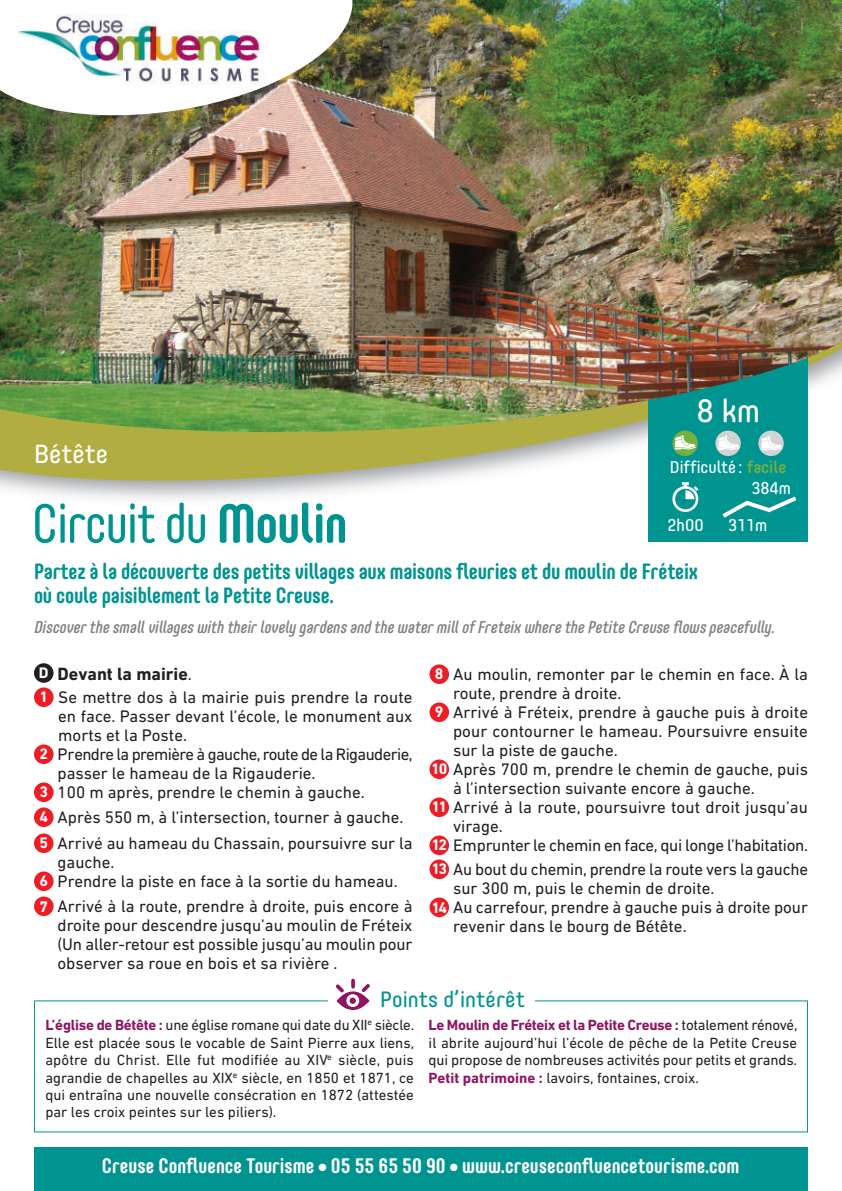
<style>
.page{position:relative;width:842px;height:1191px;background:#fff}
.page>*{position:absolute;margin:0;border:0;box-sizing:border-box;transform-origin:0 0}
.t1{font:condensed 54px "Core Mellow";letter-spacing:-.015em;color:#009490}
.t2{font:32px "Core Mellow";color:#fff}
.t3{font:26px "Core Mellow";color:#fff}
.t4{font:700 condensed 22px/24px "Core Mellow";letter-spacing:-.01em;color:#009490}
.t5{font:22px "Core Mellow";color:#009490}
.t6{font:700 condensed 20.8px "Core Mellow";color:#fff}
.t7{font:700 18px "DIN Next LT Pro";color:#231f20}
.t8{font:17px/19px "DIN Next LT Pro";color:#231f20}
.t9{font:italic 500 condensed 17px "Core Mellow";letter-spacing:-.005em;color:#808285}
.t10{font:17px "DIN Next LT Pro";letter-spacing:-.02em;color:#231f20}
.t11{font:17px "Core Mellow";letter-spacing:-.005em;color:#fff}
.t12{font:700 15.6px/26px "DIN Next LT Pro";color:#fff}
.t13{font:15px/17.4px "DIN Next LT Pro";color:#231f20;text-align:justify}
.s1{font-weight:700}
.s2{font-weight:500;color:#75b042}
.s3{font-weight:400;font-size:17px}
.s4{font-weight:700;font-size:15.6px;color:#fff}
.s5{font-weight:700;color:#8f1564}
</style>
<div class="page">
<div style="left:34px;top:1147px;width:774px;height:44px;background:#009490"></div>
<svg style="left:0;top:432px;width:649px;height:67px"></svg>
<div style="left:649px;top:341px;width:159px;height:200px;background:#009490"></div>
<div style="left:34px;top:687px;width:20px;height:20px;background:#ee1c25;border-radius:50%"></div>
<div style="left:34px;top:782px;width:20px;height:20px;background:#ee1c25;border-radius:50%"></div>
<div style="left:34px;top:744px;width:20px;height:20px;background:#ee1c25;border-radius:50%"></div>
<div style="left:34px;top:807px;width:20px;height:20px;background:#ee1c25;border-radius:50%"></div>
<div style="left:34px;top:833px;width:20px;height:20px;background:#ee1c25;border-radius:50%"></div>
<div style="left:34px;top:871px;width:20px;height:20px;background:#ee1c25;border-radius:50%"></div>
<div style="left:429px;top:664px;width:20px;height:20px;background:#ee1c25;border-radius:50%"></div>
<div style="left:34px;top:896px;width:20px;height:20px;background:#ee1c25;border-radius:50%"></div>
<div style="left:429px;top:702px;width:20px;height:20px;background:#ee1c25;border-radius:50%"></div>
<div style="left:429px;top:759px;width:20px;height:20px;background:#ee1c25;border-radius:50%"></div>
<div style="left:429px;top:797px;width:20px;height:20px;background:#ee1c25;border-radius:50%"></div>
<div style="left:34px;top:663px;width:20px;height:20px;background:#231f20;border-radius:50%"></div>
<div style="left:429px;top:835px;width:20px;height:20px;background:#ee1c25;border-radius:50%"></div>
<div style="left:429px;top:859px;width:20px;height:20px;background:#ee1c25;border-radius:50%"></div>
<div style="left:429px;top:897px;width:20px;height:20px;background:#ee1c25;border-radius:50%"></div>
<img style="left:0;top:0;width:842px;height:432px">
<img style="left:0;top:0;width:359px;height:126px">
<img style="left:10px;top:5px;width:259px;height:86px">
<svg style="left:351px;top:978px;width:4px;height:10px"></svg>
<svg style="left:336px;top:983px;width:34px;height:27px"></svg>
<div style="left:0;top:0;width:11px;height:36px;background:#fff"></div>
<svg style="left:672px;top:430px;width:26px;height:26px"></svg>
<svg style="left:715px;top:430px;width:26px;height:26px"></svg>
<svg style="left:758px;top:430px;width:26px;height:26px"></svg>
<svg style="left:675px;top:435px;width:21px;height:15px"></svg>
<svg style="left:718px;top:435px;width:21px;height:15px"></svg>
<svg style="left:761px;top:436px;width:21px;height:14px"></svg>
<svg style="left:672px;top:482px;width:26px;height:30px"></svg>
<svg style="left:722px;top:496px;width:75px;height:22px"></svg>
<h3 class="t3" style="left:34px;top:444px;width:76px">Bétête</h3>
<h1 class="t1" style="left:32px;top:504px;width:317px">Circuit du <span class="s1">Moulin</span></h1>
<h2 class="t2" style="left:696px;top:399px;width:65px">8 km</h2>
<p class="t11" style="left:670px;top:461px;width:118px">Difficulté : <span class="s2">facile</span></p>
<p class="t11" style="left:751px;top:482px;width:41px">384m</p>
<p class="t11" style="left:667px;top:518px;width:38px">2h00</p>
<p class="t11" style="left:728px;top:518px;width:41px">311m</p>
<p class="t4" style="left:34px;top:561px;width:665px">Partez à la découverte des petits villages aux maisons fleuries et du moulin de Fréteix où coule paisiblement la Petite Creuse.</p>
<p class="t9" style="left:34px;top:620px;width:743px">Discover the small villages with their lovely gardens and the water mill of Freteix where the Petite Creuse flows peacefully.</p>
<p class="t12" style="left:39px;top:661px;width:11px">D</p>
<p class="t12" style="left:39px;top:685px;width:10px">1</p>
<p class="t12" style="left:39px;top:742px;width:10px">2</p>
<p class="t12" style="left:39px;top:779px;width:10px">3</p>
<p class="t12" style="left:39px;top:805px;width:10px">4<br>5</p>
<p class="t12" style="left:39px;top:869px;width:10px">6</p>
<p class="t12" style="left:39px;top:894px;width:10px">7</p>
<p class="t7" style="left:58px;top:667px;width:136px">Devant la mairie<span class="s3">.</span></p>
<p class="t8" style="left:58px;top:689px;width:357px">Se mettre dos à la mairie puis prendre la route en face. Passer devant l’école, le monument aux morts et la Poste.<br>Prendre la première à gauche, route de la Rigauderie, passer le hameau de la Rigauderie.<br>100 m après, prendre le chemin à gauche.</p>
<p class="t8" style="left:58px;top:805px;width:356px;line-height:26px">Après 550 m, à l’intersection, tourner à gauche.<br>Arrivé au hameau du Chassain, poursuivre sur la</p>
<p class="t8" style="left:58px;top:854px;width:342px">gauche.<br>Prendre la piste en face à la sortie du hameau.</p>
<p class="t8" style="left:58px;top:898px;width:357px;text-align:justify">Arrivé à la route, prendre à droite, puis encore à droite pour descendre jusqu’au moulin de Fréteix (Un aller-retour est possible jusqu’au moulin pour observer sa roue en bois et sa rivière .</p>
<p class="t8" style="left:453px;top:666px;width:356px">Au moulin, remonter par le chemin en face. À la</p>
<p class="t8" style="left:453px;top:685px;width:170px">route, prendre à droite.</p>
<p class="t8" style="left:453px;top:704px;width:356px">Arrivé à Fréteix, prendre à gauche puis à droite</p>
<p class="t8" style="left:453px;top:723px;width:356px">pour contourner le hameau. Poursuivre ensuite</p>
<p class="t8" style="left:453px;top:742px;width:166px">sur la piste de gauche.</p>
<p class="t8" style="left:431px;top:761px;width:378px"><span class="s4">10</span> Après 700 m, prendre le chemin de gauche, puis</p>
<p class="t8" style="left:453px;top:780px;width:303px">à l’intersection suivante encore à gauche.</p>
<p class="t8" style="left:432px;top:799px;width:378px"><span class="s4">11</span> Arrivé à la route, poursuivre tout droit jusqu’au</p>
<p class="t8" style="left:453px;top:818px;width:51px">virage.</p>
<p class="t10" style="left:431px;top:839px;width:378px"><span class="s4">12</span> Emprunter le chemin en face, qui longe l’habitation.</p>
<p class="t8" style="left:431px;top:861px;width:378px"><span class="s4">13</span> Au bout du chemin, prendre la route vers la gauche</p>
<p class="t8" style="left:453px;top:880px;width:263px">sur 300 m, puis le chemin de droite.</p>
<p class="t8" style="left:431px;top:899px;width:378px"><span class="s4">14</span> Au carrefour, prendre à gauche puis à droite pour</p>
<p class="t8" style="left:453px;top:918px;width:235px">revenir dans le bourg de Bétête.</p>
<p class="t12" style="left:435px;top:662px;width:10px">8</p>
<p class="t12" style="left:435px;top:700px;width:10px">9</p>
<p class="t5" style="left:380px;top:991px;width:146px">Points d’intérêt</p>
<p class="t13" style="left:45px;top:1018px;width:370px"><span class="s5">L’église de Bétête :</span> une église romane qui date du XII<sup>e</sup> siècle.<br>Elle est placée sous le vocable de Saint Pierre aux liens, apôtre du Christ. Elle fut modifiée au XIV<sup>e</sup> siècle, puis agrandie de chapelles au XIX<sup>e</sup> siècle, en 1850 et 1871, ce qui entraîna une nouvelle consécration en 1872 (attestée par les croix peintes sur les piliers).</p>
<p class="t13" style="left:429px;top:1018px;width:370px"><span class="s5">Le Moulin de Fréteix et la Petite Creuse :</span> totalement rénové, il abrite aujourd’hui l’école de pêche de la Petite Creuse qui propose de nombreuses activités pour petits et grands.<br><span class="s5">Petit patrimoine :</span> lavoirs, fontaines, croix.</p>
<p class="t6" style="left:102px;top:1158px;width:639px">Creuse Confluence Tourisme ● 05 55 65 50 90 ● www.creuseconfluencetourisme.com</p>
</div>
